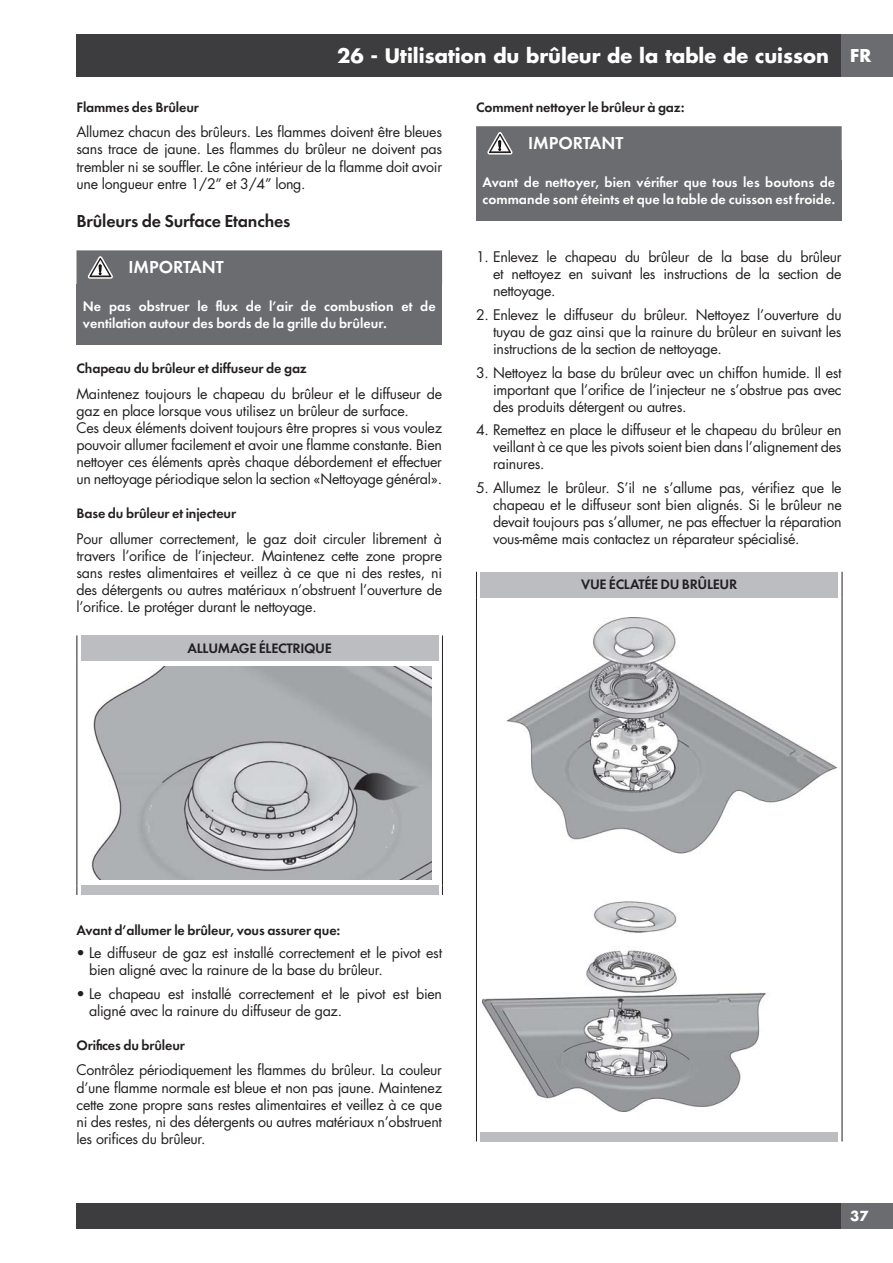
<style>
.page{position:relative;width:893px;height:1263px;background:#fff}
.page>*{position:absolute;margin:0;border:0;box-sizing:border-box;transform-origin:0 0}
.t1{font:700 19.5px "Futura";color:#fff}
.t2{font:18px "Futura Dem Bld";letter-spacing:-.01em;color:#231f20}
.t3{font:18px "Futura Dem Bld";color:#fff}
.t4{font:700 17.25px "Futura";color:#fff}
.t5{font:14.25px/17.1px "Futura";letter-spacing:-.02em;color:#231f20;text-align:justify}
.t6{font:14.25px "Futura Dem Bld";letter-spacing:-.01em;color:#231f20}
.t7{font:14.25px/17.1px "Futura Dem Bld";color:#fff}
.t8{font:700 13.5px "Futura";color:#fff}
</style>
<div class="page">
<div style="left:77px;top:34px;width:765px;height:43px;background:#3d3c3e"></div>
<div style="left:842px;top:34px;width:51px;height:43px;background:#6b6c6f"></div>
<div style="left:77px;top:1203px;width:765px;height:26px;background:#3d3c3e"></div>
<div style="left:842px;top:1203px;width:51px;height:26px;background:#6b6c6f"></div>
<div style="left:77px;top:284px;width:365px;height:61px;background:#6b6c6f"></div>
<div style="left:77px;top:250px;width:365px;height:34px;background:#6b6c6f"></div>
<svg style="left:77px;top:635px;width:1px;height:26px"></svg>
<svg style="left:442px;top:635px;width:1px;height:26px"></svg>
<hr style="left:77px;top:661px;width:1px;height:224px;background:#231f20">
<hr style="left:442px;top:661px;width:1px;height:224px;background:#231f20">
<div style="left:81px;top:635px;width:357px;height:26px;background:#bbbdc0"></div>
<img style="left:92px;top:667px;width:340px;height:212px">
<div style="left:81px;top:885px;width:357px;height:10px;background:#bbbdc0"></div>
<div style="left:476px;top:160px;width:366px;height:61px;background:#6b6c6f"></div>
<div style="left:476px;top:126px;width:366px;height:34px;background:#6b6c6f"></div>
<svg style="left:476px;top:572px;width:1px;height:25px"></svg>
<svg style="left:842px;top:572px;width:1px;height:25px"></svg>
<hr style="left:476px;top:597px;width:1px;height:535px;background:#231f20">
<hr style="left:842px;top:597px;width:1px;height:535px;background:#231f20">
<div style="left:481px;top:572px;width:357px;height:25px;background:#bbbdc0"></div>
<img style="left:482px;top:618px;width:354px;height:493px">
<div style="left:481px;top:1132px;width:357px;height:10px;background:#bbbdc0"></div>
<h1 class="t1" style="left:337px;top:47px;width:493px">26 - Utilisation du brûleur de la table de cuisson</h1>
<p class="t4" style="left:850px;top:48px;width:23px">FR</p>
<p class="t6" style="left:77px;top:101px;width:124px">Flammes des Brûleur</p>
<p class="t5" style="left:77px;top:125px;width:367px">Allumez chacun des brûleurs. Les flammes doivent être bleues sans trace de jaune. Les flammes du brûleur ne doivent pas trembler ni se souffler. Le cône intérieur de la flamme doit avoir une longueur entre 1/2” et 3/4” long.</p>
<p class="t2" style="left:77px;top:213px;width:215px">Brûleurs de Surface Etanches</p>
<p class="t3" style="left:128px;top:259px;width:97px">IMPORTANT</p>
<p class="t7" style="left:83px;top:298px;width:354px">Ne pas obstruer le flux de l’air de combustion et de ventilation autour des bords de la grille du brûleur.</p>
<p class="t6" style="left:76px;top:362px;width:232px">Chapeau du brûleur et diffuseur de gaz</p>
<p class="t5" style="left:76px;top:386px;width:367px;text-align:left">Maintenez toujours le chapeau du brûleur et le diffuseur de gaz en place lorsque vous utilisez un brûleur de surface.<br>Ces deux éléments doivent toujours être propres si vous voulez pouvoir allumer facilement et avoir une flamme constante. Bien nettoyer ces éléments après chaque débordement et effectuer un nettoyage périodique selon la section «Nettoyage général».</p>
<p class="t6" style="left:76px;top:507px;width:161px">Base du brûleur et injecteur</p>
<p class="t5" style="left:76px;top:531px;width:367px">Pour allumer correctement, le gaz doit circuler librement à travers l’orifice de l’injecteur. Maintenez cette zone propre sans restes alimentaires et veillez à ce que ni des restes, ni des détergents ou autres matériaux n’obstruent l’ouverture de l’orifice. Le protéger durant le nettoyage.</p>
<p class="t6" style="left:188px;top:642px;width:146px">ALLUMAGE ÉLECTRIQUE</p>
<p class="t6" style="left:476px;top:101px;width:210px">Comment nettoyer le brûleur à gaz:</p>
<p class="t3" style="left:528px;top:135px;width:97px">IMPORTANT</p>
<p class="t7" style="left:482px;top:174px;width:354px">Avant de nettoyer, bien vérifier que tous les boutons de commande sont éteints et que la table de cuisson est froide.</p>
<p class="t5" style="left:493px;top:250px;width:350px;text-indent:-17px">1. Enlevez le chapeau du brûleur de la base du brûleur et nettoyez en suivant les instructions de la section de nettoyage.</p>
<p class="t5" style="left:493px;top:307px;width:350px;text-indent:-17px">2. Enlevez le diffuseur du brûleur. Nettoyez l’ouverture du tuyau de gaz ainsi que la rainure du brûleur en suivant les instructions de la section de nettoyage.</p>
<p class="t5" style="left:493px;top:365px;width:350px;text-indent:-17px">3. Nettoyez la base du brûleur avec un chiffon humide. Il est important que l’orifice de l’injecteur ne s’obstrue pas avec des produits détergent ou autres.</p>
<p class="t5" style="left:493px;top:423px;width:350px;text-indent:-17px">4. Remettez en place le diffuseur et le chapeau du brûleur en veillant à ce que les pivots soient bien dans l’alignement des rainures.</p>
<p class="t5" style="left:493px;top:480px;width:350px;text-indent:-17px">5. Allumez le brûleur. S’il ne s’allume pas, vérifiez que le chapeau et le diffuseur sont bien alignés. Si le brûleur ne devait toujours pas s’allumer, ne pas effectuer la réparation vous-même mais contactez un réparateur spécialisé.</p>
<p class="t6" style="left:581px;top:578px;width:158px">VUE ÉCLATÉE DU BRÛLEUR</p>
<p class="t6" style="left:77px;top:923px;width:265px">Avant d’allumer le brûleur, vous assurer que:</p>
<p class="t5" style="left:89px;top:945px;width:354px;text-indent:-13px">• Le diffuseur de gaz est installé correctement et le pivot est bien aligné avec la rainure de la base du brûleur.</p>
<p class="t5" style="left:89px;top:986px;width:354px;text-indent:-13px">• Le chapeau est installé correctement et le pivot est bien aligné avec la rainure du diffuseur de gaz.</p>
<p class="t6" style="left:77px;top:1039px;width:110px">Orifices du brûleur</p>
<p class="t5" style="left:77px;top:1063px;width:367px">Contrôlez périodiquement les flammes du brûleur. La couleur d’une flamme normale est bleue et non pas jaune. Maintenez cette zone propre sans restes alimentaires et veillez à ce que ni des restes, ni des détergents ou autres matériaux n’obstruent les orifices du brûleur.</p>
<p class="t8" style="left:850px;top:1210px;width:20px">37</p>
</div>
